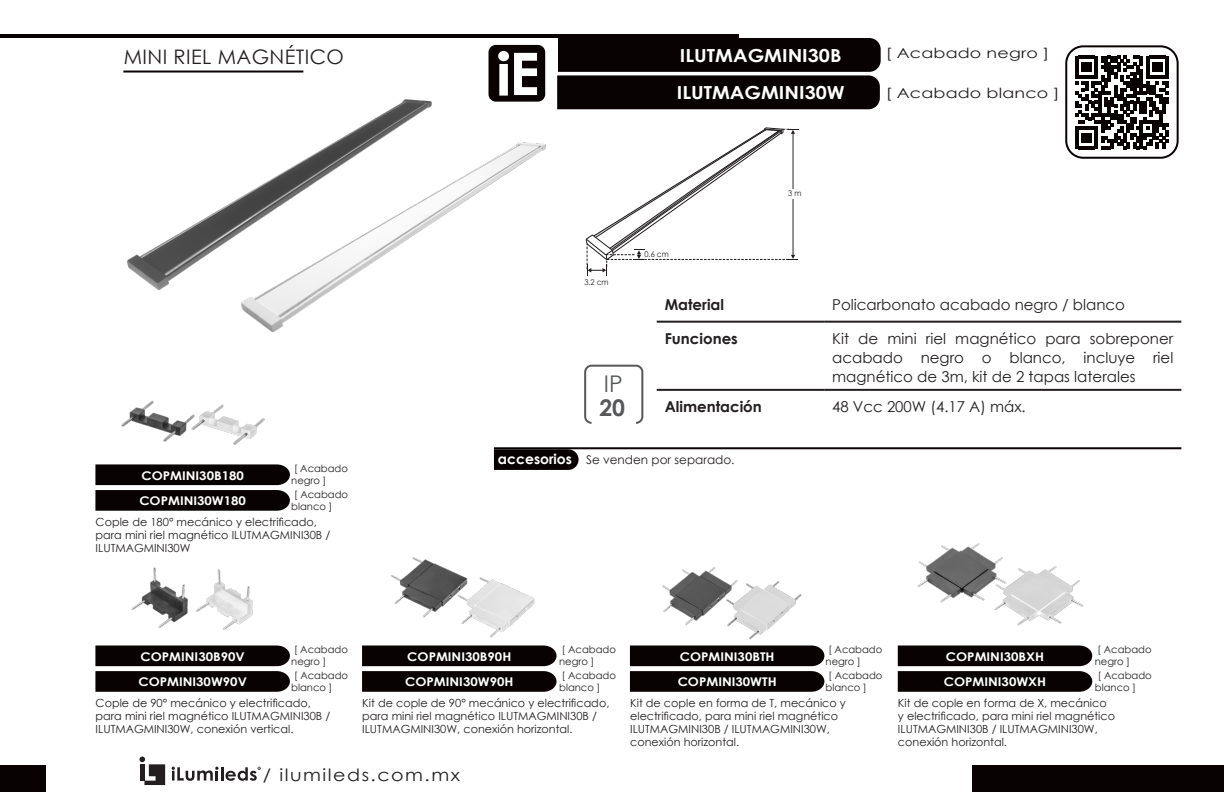
<style>
.page{position:relative;width:1224px;height:792px;background:#fff}
.page>*{position:absolute;margin:0;border:0;box-sizing:border-box;transform-origin:0 0}
.t1{font:23px "Century Gothic";color:#57585a}
.t2{font:700 23px "Century Gothic";color:#57585a}
.t3{font:20px "Century Gothic";letter-spacing:.02em;color:#231f20}
.t4{font:700 18px "Century Gothic";color:#fff;scale:1.1 1}
.t5{font:17px "Century Gothic";letter-spacing:.08em;color:#231f20;scale:1.12 1}
.t6{font:15px/18.8px "Century Gothic";color:#231f20;text-align:justify}
.t7{font:700 15px "Century Gothic";color:#231f20}
.t8{font:14px "Century Gothic";letter-spacing:.01em;color:#231f20;scale:1.25 1}
.t9{font:700 12px "Century Gothic";color:#fff;scale:1.1 1}
.tables_CONTENT{font:12px "Century Gothic";color:#231f20}
.t10{font:11.2px/12.8px "Century Gothic";color:#231f20}
.t11{font:10px "Century Gothic";color:#231f20}
.t12{font:8px "Century Gothic";color:#231f20;scale:.94 1}
.s1{font-weight:700;font-size:14px;color:#fff}
</style>
<div class="page">
<div style="left:1065px;top:45px;width:114px;height:114px;border:2px solid #080302;border-radius:17px"></div>
<hr style="left:1px;top:34px;width:738px;height:4px;background:#080302">
<hr style="left:123px;top:71px;width:180px;height:2px;background:#080302">
<div style="left:0;top:765px;width:46px;height:27px;background:#080302"></div>
<div style="left:972px;top:765px;width:252px;height:27px;background:#080302"></div>
<hr style="left:221px;top:767px;width:3px;height:14px;background:#231f20">
<svg style="left:226px;top:767px;width:35px;height:14px"></svg>
<svg style="left:172px;top:767px;width:47px;height:14px"></svg>
<svg style="left:139px;top:757px;width:26px;height:28px"></svg>
<hr style="left:140px;top:764px;width:4px;height:17px;background:#231f20">
<div style="left:489px;top:45px;width:56px;height:57px;background:#080302;border-radius:7px"></div>
<svg style="left:498px;top:51px;width:39px;height:45px"></svg>
<svg style="left:557px;top:38px;width:324px;height:71px;background:#161110"></svg>
<img style="left:127px;top:99px;width:305px;height:192px">
<svg style="left:586px;top:128px;width:213px;height:148px"></svg>
<img style="left:237px;top:130px;width:309px;height:203px">
<hr style="left:657px;top:321px;width:167px;height:2px;background:#231f20">
<hr style="left:824px;top:321px;width:357px;height:2px;background:#231f20">
<hr style="left:657px;top:389px;width:167px;height:2px;background:#231f20">
<hr style="left:824px;top:389px;width:357px;height:2px;background:#231f20">
<div style="left:584px;top:365px;width:59px;height:59px;border:2px solid #57585a;border-radius:6px"></div>
<svg style="left:494px;top:449px;width:85px;height:21px;background:#120d0c"></svg>
<hr style="left:494px;top:447px;width:687px;height:2px;background:#080302">
<svg style="left:362px;top:646px;width:195px;height:46px;background:#272221"></svg>
<img style="left:390px;top:557px;width:72px;height:61px">
<img style="left:439px;top:576px;width:96px;height:62px">
<svg style="left:630px;top:646px;width:194px;height:46px;background:#252120"></svg>
<img style="left:662px;top:567px;width:56px;height:59px">
<img style="left:704px;top:578px;width:98px;height:61px">
<svg style="left:898px;top:646px;width:194px;height:46px;background:#262120"></svg>
<img style="left:917px;top:543px;width:86px;height:60px">
<img style="left:982px;top:564px;width:102px;height:62px">
<svg style="left:95px;top:464px;width:195px;height:47px;background:#292524"></svg>
<img style="left:121px;top:400px;width:66px;height:42px">
<img style="left:187px;top:404px;width:78px;height:41px">
<svg style="left:95px;top:646px;width:195px;height:46px;background:#272221"></svg>
<img style="left:131px;top:567px;width:39px;height:61px">
<img style="left:170px;top:569px;width:83px;height:61px">
<svg style="left:1075px;top:56px;width:94px;height:93px"></svg>
<p class="t3" style="left:124px;top:43px;width:221px">MINI RIEL MAGNÉTICO</p>
<p class="t4" style="left:680px;top:42px;width:148px">ILUTMAGMINI30B</p>
<p class="t8" style="left:886px;top:44px;width:132px">[ Acabado negro ]</p>
<p class="t4" style="left:677px;top:79px;width:154px">ILUTMAGMINI30W</p>
<p class="t8" style="left:886px;top:83px;width:141px">[ Acabado blanco ]</p>
<p class="t9" style="left:141px;top:466px;width:95px">COPMINI30B180</p>
<p class="t9" style="left:139px;top:492px;width:98px">COPMINI30W180</p>
<p class="t11" style="left:294px;top:461px;width:56px">[ Acabado</p>
<p class="t11" style="left:291px;top:473px;width:37px">negro ]</p>
<p class="t11" style="left:294px;top:487px;width:56px">[ Acabado</p>
<p class="t11" style="left:291px;top:499px;width:43px">blanco ]</p>
<p class="t10" style="left:96px;top:516px;width:236px">Cople de 180° mecánico y electrificado, para mini riel magnético ILUTMAGMINI30B /<br>ILUTMAGMINI30W</p>
<p class="t12" style="left:584px;top:278px;width:27px">3.2 cm</p>
<p class="t12" style="left:645px;top:250px;width:27px">0.6 cm</p>
<p class="t12" style="left:788px;top:188px;width:16px">3 m</p>
<p class="t7" style="left:665px;top:293px;width:61px">Material</p>
<p class="t6" style="left:832px;top:295px;width:294px">Policarbonato acabado negro / blanco</p>
<p class="t7" style="left:665px;top:327px;width:75px">Funciones</p>
<p class="t6" style="left:832px;top:329px;width:343px">Kit de mini riel magnético para sobreponer acabado negro o blanco, incluye riel magnético de 3m, kit de 2 tapas laterales</p>
<p class="t7" style="left:665px;top:396px;width:99px">Alimentación</p>
<p class="t6" style="left:832px;top:397px;width:195px">48 Vcc 200W (4.17 A) máx.</p>
<p class="t1" style="left:604px;top:367px;width:20px">IP</p>
<p class="t2" style="left:599px;top:390px;width:27px">20</p>
<p class="tables_CONTENT" style="left:498px;top:451px;width:238px"><span class="s1">accesorios</span> Se venden por separado.</p>
<p class="t9" style="left:141px;top:647px;width:96px">COPMINI30B90V</p>
<p class="t11" style="left:294px;top:642px;width:56px">[ Acabado</p>
<p class="t11" style="left:291px;top:654px;width:37px">negro ]</p>
<p class="t9" style="left:407px;top:647px;width:96px">COPMINI30B90H</p>
<p class="t11" style="left:562px;top:642px;width:56px">[ Acabado</p>
<p class="t11" style="left:559px;top:654px;width:37px">negro ]</p>
<p class="t9" style="left:680px;top:647px;width:88px">COPMINI30BTH</p>
<p class="t11" style="left:828px;top:642px;width:56px">[ Acabado</p>
<p class="t11" style="left:826px;top:654px;width:37px">negro ]</p>
<p class="t9" style="left:946px;top:647px;width:91px">COPMINI30BXH</p>
<p class="t11" style="left:1098px;top:642px;width:56px">[ Acabado</p>
<p class="t11" style="left:1095px;top:654px;width:37px">negro ]</p>
<p class="t9" style="left:138px;top:673px;width:100px">COPMINI30W90V</p>
<p class="t11" style="left:294px;top:668px;width:56px">[ Acabado</p>
<p class="t11" style="left:291px;top:680px;width:43px">blanco ]</p>
<p class="t9" style="left:405px;top:673px;width:100px">COPMINI30W90H</p>
<p class="t11" style="left:562px;top:668px;width:56px">[ Acabado</p>
<p class="t11" style="left:559px;top:680px;width:43px">blanco ]</p>
<p class="t9" style="left:678px;top:673px;width:91px">COPMINI30WTH</p>
<p class="t11" style="left:828px;top:668px;width:56px">[ Acabado</p>
<p class="t11" style="left:826px;top:680px;width:43px">blanco ]</p>
<p class="t9" style="left:944px;top:673px;width:95px">COPMINI30WXH</p>
<p class="t11" style="left:1098px;top:668px;width:56px">[ Acabado</p>
<p class="t11" style="left:1095px;top:680px;width:43px">blanco ]</p>
<p class="t10" style="left:96px;top:697px;width:236px">Cople de 90° mecánico y electrificado, para mini riel magnético ILUTMAGMINI30B /<br>ILUTMAGMINI30W, conexión vertical.</p>
<p class="t10" style="left:362px;top:697px;width:249px">Kit de cople de 90° mecánico y electrificado, para mini riel magnético ILUTMAGMINI30B /<br>ILUTMAGMINI30W, conexión horizontal.</p>
<p class="t10" style="left:630px;top:697px;width:217px">Kit de cople en forma de T, mecánico y electrificado, para mini riel magnético ILUTMAGMINI30B / ILUTMAGMINI30W, conexión horizontal.</p>
<p class="t10" style="left:898px;top:697px;width:219px">Kit de cople en forma de X, mecánico y electrificado, para mini riel magnético ILUTMAGMINI30B / ILUTMAGMINI30W, conexión horizontal.</p>
<h3 class="t5" style="left:263px;top:763px;width:178px">/ ilumileds.com.mx</h3>
</div>
